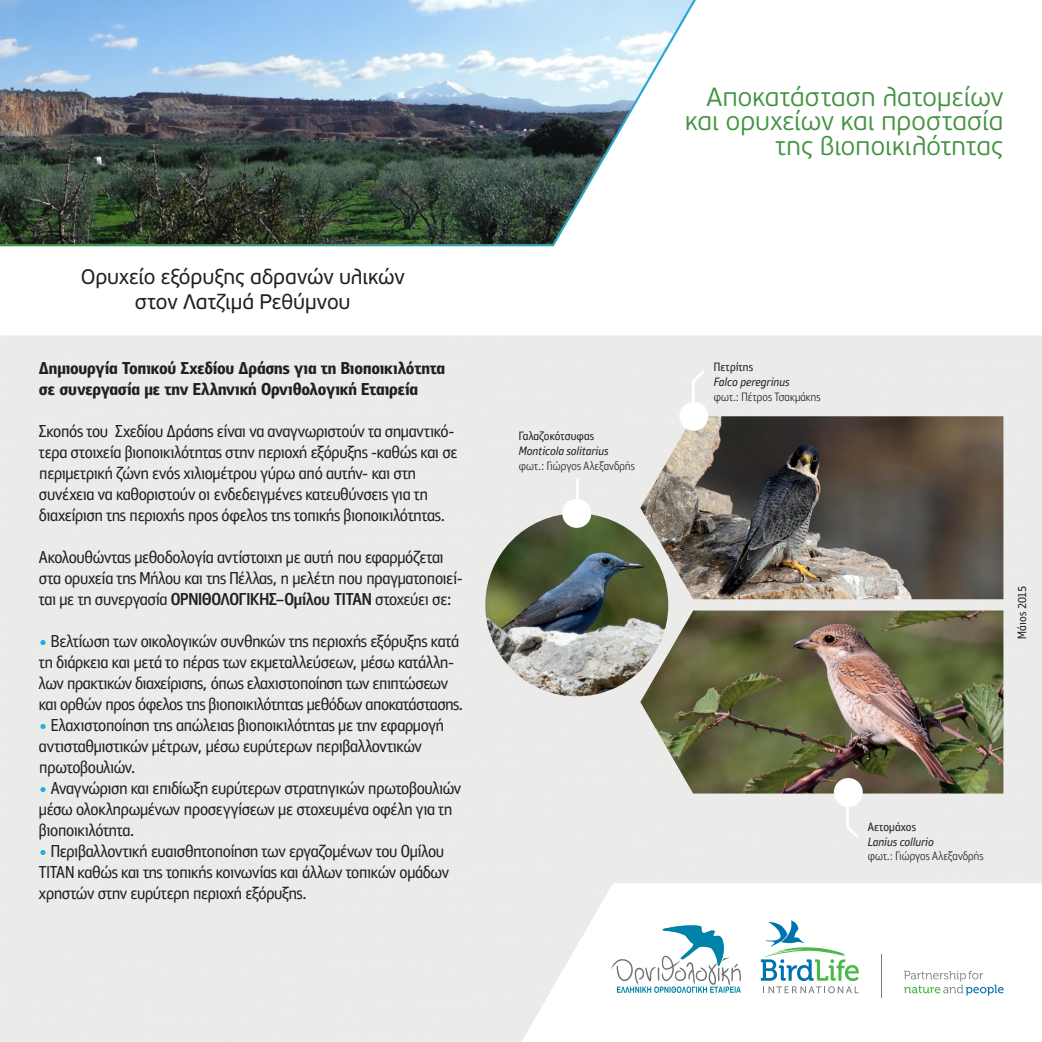
<style>
.page{position:relative;width:1042px;height:1042px;background:#fff}
.page>*{position:absolute;margin:0;border:0;box-sizing:border-box;transform-origin:0 0}
.t1{font:300 26.25px/24.7px "PF Beau Sans Pro";letter-spacing:.005em;color:#429242;text-align:right}
.t2{font:21px/25.2px "PF Beau Sans Pro";letter-spacing:-.005em;color:#231f20;text-align:center}
.t3{font:17.5px "PF Bulletin Sans Pro";color:#24aae1}
.t4{font:italic 12.25px "PF Bulletin Sans Pro";color:#231f20}
</style>
<div class="page">
<div style="left:555px;top:335px;width:487px;height:355px;background:#ebebea"></div>
<div style="left:555px;top:690px;width:487px;height:193px;background:#ebebea"></div>
<svg style="left:904px;top:970px;width:99px;height:25px"></svg>
<hr style="left:881px;top:954px;width:1px;height:44px;background:#76787b">
<svg style="left:761px;top:920px;width:98px;height:73px"></svg>
<img style="left:640px;top:416px;width:363px;height:183px">
<img style="left:640px;top:610px;width:363px;height:183px">
<img style="left:485px;top:513px;width:183px;height:183px;border-radius:91px">
<svg style="left:561px;top:497px;width:32px;height:32px"></svg>
<hr style="left:576px;top:479px;width:3px;height:34px;background:#fff">
<img style="left:0;top:0;width:696px;height:246px">
<svg style="left:508px;top:883px;width:233px;height:159px"></svg>
<div style="left:39px;top:550px;width:423px;height:58px;background:#ebebea"></div>
<div style="left:39px;top:634px;width:423px;height:268px;background:#ebebea"></div>
<svg style="left:832px;top:776px;width:96px;height:69px;background:#d0ceca"></svg>
<svg style="left:868px;top:851px;width:115px;height:11px"></svg>
<div style="left:519px;top:431px;width:80px;height:24px;background:#ebebea"></div>
<svg style="left:519px;top:461px;width:115px;height:11px"></svg>
<svg style="left:1017px;top:586px;width:9px;height:52px"></svg>
<div style="left:39px;top:360px;width:405px;height:38px;background:#ebebea"></div>
<div style="left:39px;top:424px;width:418px;height:100px;background:#ebebea"></div>
<svg style="left:678px;top:362px;width:142px;height:70px;background:#cecdcb"></svg>
<p class="t2" style="left:81px;top:264px;width:326px">Ορυχείο εξόρυξης αδρανών υλικών στον Λατζιµά Ρεθύµνου</p>
<p class="t3" style="left:39px;top:630px;width:10px">•</p>
<p class="t3" style="left:39px;top:714px;width:10px">•</p>
<p class="t3" style="left:39px;top:777px;width:10px">•</p>
<p class="t3" style="left:39px;top:840px;width:10px">•</p>
<p class="t1" style="left:685px;top:85px;width:319px">Αποκατάσταση λατοµείων και ορυχείων και προστασία της βιοποικιλότητας</p>
<p class="t4" style="left:527px;top:444px;width:83px">□■▼ □● ▲□● ▼ ◆▲</p>
<p class="t4" style="left:773px;top:375px;width:17px">■◆▲</p>
<p class="t4" style="left:878px;top:834px;width:57px">■ ◆▲ □●●◆ □</p>
</div>
